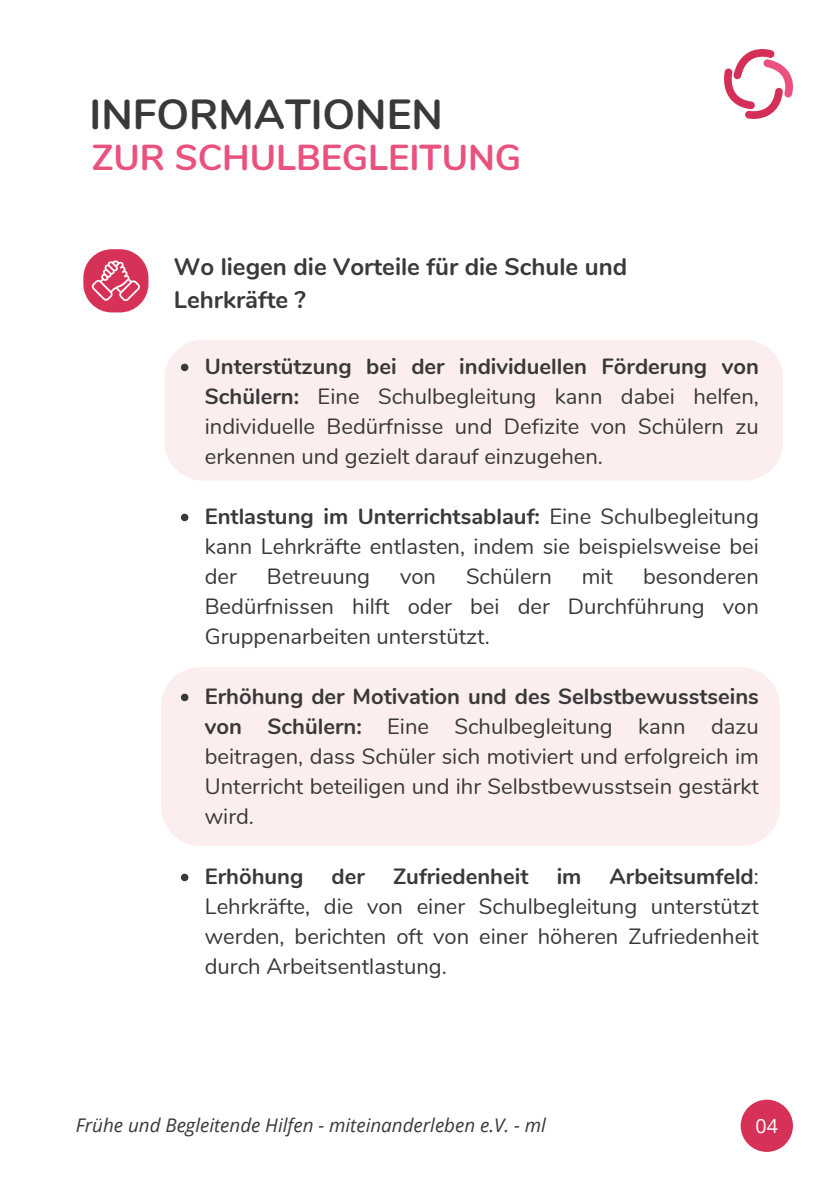
<style>
.page{position:relative;width:834px;height:1191px;background:#fff}
.page>*{position:absolute;margin:0;border:0;box-sizing:border-box;transform-origin:0 0}
.t1{font:700 42px "Nunito";color:#393938}
.t2{font:700 36px "Nunito";color:#ea527e}
.t3{font:700 24px/33px "Nunito";color:#393938}
.t4{font:22px/30px "Nunito";color:#393938;text-align:justify}
.t5{font:700 22px "Nunito";color:#393938}
.t6{font:19.6px "Open Sans";color:#fff}
.t7{font:italic 18.8px "Open Sans";color:#393938}
.s1{font-weight:700}
</style>
<div class="page">
<div style="left:740px;top:1100px;width:53px;height:52px;background:#d63157;border-radius:50%"></div>
<div style="left:83px;top:249px;width:65px;height:63px;background:#d63157;border-radius:28px"></div>
<svg style="left:91px;top:260px;width:49px;height:41px"></svg>
<div style="left:164px;top:340px;width:619px;height:141px;background:#fceeee;border-radius:39px"></div>
<div style="left:161px;top:667px;width:619px;height:179px;background:#fceeee;border-radius:39px"></div>
<svg style="left:181px;top:364px;width:7px;height:7px"></svg>
<svg style="left:181px;top:514px;width:7px;height:7px"></svg>
<svg style="left:181px;top:694px;width:7px;height:7px"></svg>
<svg style="left:181px;top:874px;width:7px;height:7px"></svg>
<img style="left:725px;top:49px;width:67px;height:69px">
<p class="t1" style="left:90px;top:87px;width:355px">INFORMATIONEN</p>
<p class="t2" style="left:92px;top:133px;width:431px">ZUR SCHULBEGLEITUNG</p>
<p class="t3" style="left:174px;top:250px;width:455px">Wo liegen die Vorteile für die Schule und<br>Lehrkräfte ?</p>
<h1 class="t4" style="left:205px;top:352px;width:555px"><span class="s1">Unterstützung bei der individuellen Förderung von Schülern:</span> Eine Schulbegleitung kann dabei helfen, individuelle Bedürfnisse und Defizite von Schülern zu erkennen und gezielt darauf einzugehen.</h1>
<h2 class="t4" style="left:205px;top:502px;width:555px"><span class="s1">Entlastung im Unterrichtsablauf:</span> Eine Schulbegleitung kann Lehrkräfte entlasten, indem sie beispielsweise bei der</h2>
<h2 class="t4" style="left:267px;top:562px;width:105px">Betreuung</h2>
<h2 class="t4" style="left:400px;top:562px;width:37px">von</h2>
<h2 class="t4" style="left:466px;top:562px;width:87px">Schülern</h2>
<h2 class="t4" style="left:582px;top:562px;width:33px">mit</h2>
<h2 class="t4" style="left:205px;top:562px;width:555px;text-indent:438px">besonderen Bedürfnissen hilft oder bei der Durchführung von Gruppenarbeiten unterstützt.</h2>
<p class="t4" style="left:205px;top:682px;width:555px"><span class="s1">Erhöhung der Motivation und des Selbstbewusstseins von Schülern:</span> Eine Schulbegleitung kann dazu beitragen, dass Schüler sich motiviert und erfolgreich im Unterricht beteiligen und ihr Selbstbewusstsein gestärkt wird.</p>
<p class="t4" style="left:205px;top:862px;width:555px;text-indent:405px"><span class="s1">Arbeitsumfeld</span>:<br>Lehrkräfte, die von einer Schulbegleitung unterstützt werden, berichten oft von einer höheren Zufriedenheit durch Arbeitsentlastung.</p>
<p class="t5" style="left:205px;top:862px;width:100px">Erhöhung</p>
<p class="t5" style="left:331px;top:862px;width:35px">der</p>
<p class="t5" style="left:393px;top:862px;width:137px">Zufriedenheit</p>
<p class="t5" style="left:557px;top:862px;width:26px">im</p>
<h3 class="t7" style="left:76px;top:1112px;width:471px">Frühe und Begleitende Hilfen - miteinanderleben e.V. - ml</h3>
<p class="t6" style="left:755px;top:1112px;width:24px">04</p>
</div>
